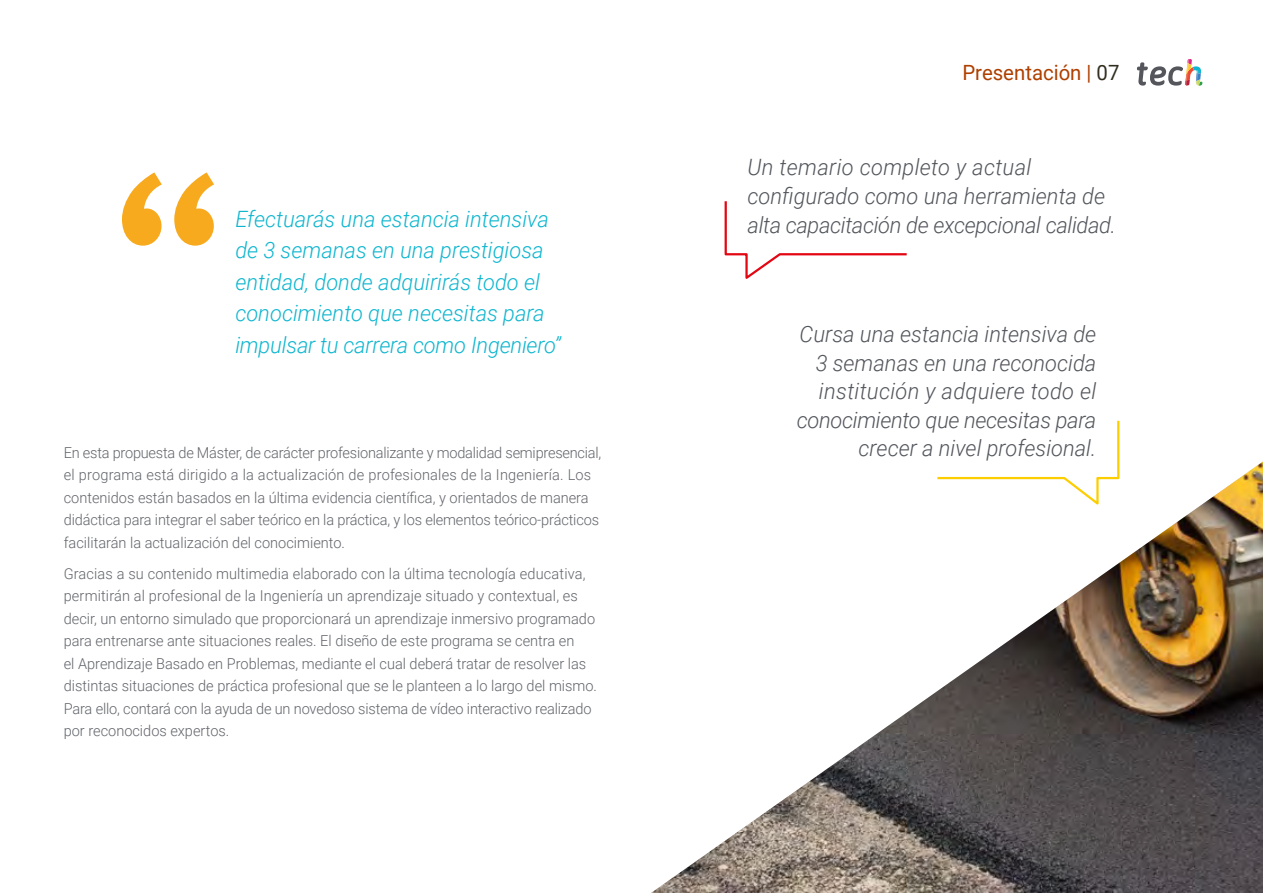
<style>
.page{position:relative;width:1263px;height:893px;background:#fff}
.page>*{position:absolute;margin:0;border:0;box-sizing:border-box;transform-origin:0 0}
.t1{font:italic 300 22.5px/28.5px "Roboto";color:#52555b;text-align:right}
.t2{font:italic 300 22.5px/31.5px "Roboto";color:#0fb6cf}
.t3{font:21px "Roboto";color:#ae4000}
.t4{font:300 15px/22.5px "Roboto";color:#61646a}
.s1{color:#312e20}
</style>
<div class="page">
<img style="left:651px;top:461px;width:612px;height:432px">
<svg style="left:935px;top:420px;width:185px;height:88px"></svg>
<svg style="left:724px;top:201px;width:183px;height:78px"></svg>
<svg style="left:122px;top:172px;width:92px;height:74px"></svg>
<svg style="left:1137px;top:59px;width:65px;height:27px"></svg>
<h2 class="t3" style="left:962px;top:57px;width:159px">Presentación | <span class="s1">07</span></h2>
<h1 class="t1" style="left:747px;top:152px;width:359px;text-align:left">Un temario completo y actual configurado como una herramienta de</h1>
<h1 class="t2" style="left:235px;top:202px;width:315px">Efectuarás una estancia intensiva</h1>
<h1 class="t1" style="left:747px;top:209px;width:370px">alta capacitación de excepcional calidad.</h1>
<h1 class="t2" style="left:235px;top:234px;width:327px">de 3 semanas en una prestigiosa entidad, donde adquirirás todo el conocimiento que necesitas para impulsar tu carrera como Ingeniero”</h1>
<h1 class="t1" style="left:797px;top:319px;width:301px">Cursa una estancia intensiva de<br>3 semanas en una reconocida institución y adquiere todo el conocimiento que necesitas para crecer a nivel profesional.</h1>
<p class="t4" style="left:64px;top:441px;width:539px">En esta propuesta de Máster, de carácter profesionalizante y modalidad semipresencial, el programa está dirigido a la actualización de profesionales de la Ingeniería. Los contenidos están basados en la última evidencia científica, y orientados de manera didáctica para integrar el saber teórico en la práctica, y los elementos teórico-prácticos facilitarán la actualización del conocimiento.</p>
<p class="t4" style="left:64px;top:562px;width:535px">Gracias a su contenido multimedia elaborado con la última tecnología educativa, permitirán al profesional de la Ingeniería un aprendizaje situado y contextual, es decir, un entorno simulado que proporcionará un aprendizaje inmersivo programado para entrenarse ante situaciones reales. El diseño de este programa se centra en<br>el Aprendizaje Basado en Problemas, mediante el cual deberá tratar de resolver las distintas situaciones de práctica profesional que se le planteen a lo largo del mismo.<br>Para ello, contará con la ayuda de un novedoso sistema de vídeo interactivo realizado por reconocidos expertos.</p>
</div>
